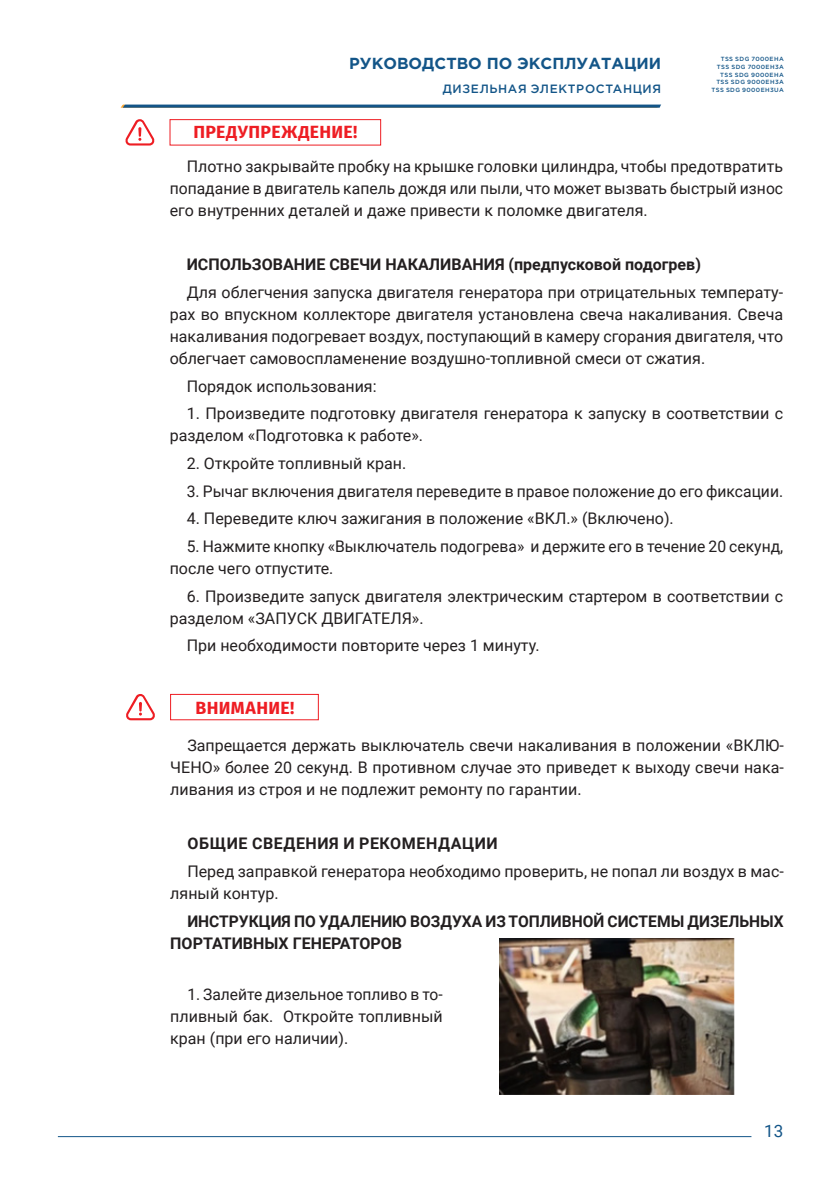
<style>
.page{position:relative;width:840px;height:1191px;background:#fff}
.page>*{position:absolute;margin:0;border:0;box-sizing:border-box;transform-origin:0 0}
.ВНИМАНИЕ_слово{font:700 17.6px "Fira Sans";letter-spacing:.015em;color:#ee1d23}
.t1{font:17px "Roboto";color:#135588}
.ОСНОВНОЙ_ТЕКСТ{font:16px/22px "Roboto";color:#231f20;text-align:justify}
.ОСНОВНОЙ_ТЕКСТ-2{font:700 16px/22px "Roboto";color:#231f20}
.ОСНОВНОЙ_ТЕКСТ-3{font:700 16px "Roboto";letter-spacing:.035em;color:#231f20}
.t2{font:700 16px "Gotham Pro";color:#135588}
.t3{font:500 12px "Gotham Pro";letter-spacing:.05em;color:#135588}
.t4{font:500 6px/7.6px "Gotham Pro";letter-spacing:.07em;color:#135588;text-align:right}
</style>
<div class="page">
<svg style="left:120px;top:104px;width:542px;height:4px;background:#467596"></svg>
<hr style="left:58px;top:1136px;width:693px;height:1px;background:#135588">
<div style="left:170px;top:694px;width:148px;height:26px;border:1px solid #ee1d23"></div>
<svg style="left:126px;top:694px;width:29px;height:26px"></svg>
<div style="left:169px;top:119px;width:212px;height:26px;border:1px solid #ee1d23"></div>
<svg style="left:125px;top:119px;width:29px;height:26px"></svg>
<img style="left:499px;top:939px;width:235px;height:155px">
<p class="t2" style="left:349px;top:54px;width:313px">РУКОВОДСТВО ПО ЭКСПЛУАТАЦИИ</p>
<p class="t3" style="left:442px;top:82px;width:220px">ДИЗЕЛЬНАЯ ЭЛЕКТРОСТАНЦИЯ</p>
<p class="t4" style="left:711px;top:55px;width:74px">TSS SDG 7000EHA<br>TSS SDG 7000EH3A<br>TSS SDG 9000EHA<br>TSS SDG 9000EH3A<br>TSS SDG 9000EH3UA</p>
<p class="ВНИМАНИЕ_слово" style="left:193px;top:117px;width:165px">ПРЕДУПРЕЖДЕНИЕ!</p>
<p class="ОСНОВНОЙ_ТЕКСТ" style="left:170px;top:154px;width:614px;text-indent:17px">Плотно закрывайте пробку на крышке головки цилиндра, чтобы предотвратить попадание в двигатель капель дождя или пыли, что может вызвать быстрый износ его внутренних деталей и даже привести к поломке двигателя.</p>
<p class="ОСНОВНОЙ_ТЕКСТ-2" style="left:187px;top:253px;width:515px">ИСПОЛЬЗОВАНИЕ СВЕЧИ НАКАЛИВАНИЯ (предпусковой подогрев)</p>
<p class="ОСНОВНОЙ_ТЕКСТ" style="left:170px;top:281px;width:614px;text-indent:17px">Для облегчения запуска двигателя генератора при отрицательных температу&shy;рах во впускном коллекторе двигателя установлена свеча накаливания. Свеча накаливания подогревает воздух, поступающий в камеру сгорания двигателя, что облегчает самовоспламенение воздушно-топливной смеси от сжатия.</p>
<p class="ОСНОВНОЙ_ТЕКСТ" style="left:187px;top:374px;width:191px">Порядок использования:</p>
<p class="ОСНОВНОЙ_ТЕКСТ" style="left:170px;top:402px;width:614px;text-indent:17px">1. Произведите подготовку двигателя генератора к запуску в соответствии с разделом «Подготовка к работе».</p>
<p class="ОСНОВНОЙ_ТЕКСТ" style="left:187px;top:452px;width:221px">2. Откройте топливный кран.</p>
<p class="ОСНОВНОЙ_ТЕКСТ" style="left:187px;top:479px;width:597px">3. Рычаг включения двигателя переведите в правое положение до его фиксации.</p>
<p class="ОСНОВНОЙ_ТЕКСТ" style="left:187px;top:507px;width:488px">4. Переведите ключ зажигания в положение «ВКЛ.» (Включено).</p>
<p class="ОСНОВНОЙ_ТЕКСТ" style="left:170px;top:535px;width:614px;text-indent:17px">5. Нажмите кнопку «Выключатель подогрева» и держите его в течение 20 секунд, после чего отпустите.</p>
<p class="ОСНОВНОЙ_ТЕКСТ" style="left:170px;top:584px;width:614px;text-indent:17px">6. Произведите запуск двигателя электрическим стартером в соответствии с разделом «ЗАПУСК ДВИГАТЕЛЯ».</p>
<p class="ОСНОВНОЙ_ТЕКСТ" style="left:187px;top:634px;width:354px">При необходимости повторите через 1 минуту.</p>
<p class="ВНИМАНИЕ_слово" style="left:195px;top:692px;width:100px">ВНИМАНИЕ!</p>
<p class="ОСНОВНОЙ_ТЕКСТ" style="left:170px;top:733px;width:614px;text-indent:17px">Запрещается держать выключатель свечи накаливания в положении «ВКЛЮ-ЧЕНО» более 20 секунд. В противном случае это приведет к выходу свечи нака&shy;ливания из строя и не подлежит ремонту по гарантии.</p>
<p class="ОСНОВНОЙ_ТЕКСТ-3" style="left:187px;top:832px;width:311px">ОБЩИЕ СВЕДЕНИЯ И РЕКОМЕНДАЦИИ</p>
<p class="ОСНОВНОЙ_ТЕКСТ" style="left:170px;top:859px;width:614px;text-indent:17px">Перед заправкой генератора необходимо проверить, не попал ли воздух в мас&shy;ляный контур.</p>
<p class="ОСНОВНОЙ_ТЕКСТ-2" style="left:170px;top:909px;width:614px;text-indent:17px">ИНСТРУКЦИЯ ПО УДАЛЕНИЮ ВОЗДУХА ИЗ ТОПЛИВНОЙ СИСТЕМЫ ДИЗЕЛЬНЫХ<br>ПОРТАТИВНЫХ ГЕНЕРАТОРОВ</p>
<p class="ОСНОВНОЙ_ТЕКСТ" style="left:170px;top:982px;width:274px;text-indent:17px">1. Залейте дизельное топливо в то&shy;пливный бак. Откройте топливный кран (при его наличии).</p>
<p class="t1" style="left:763px;top:1119px;width:21px">13</p>
</div>
